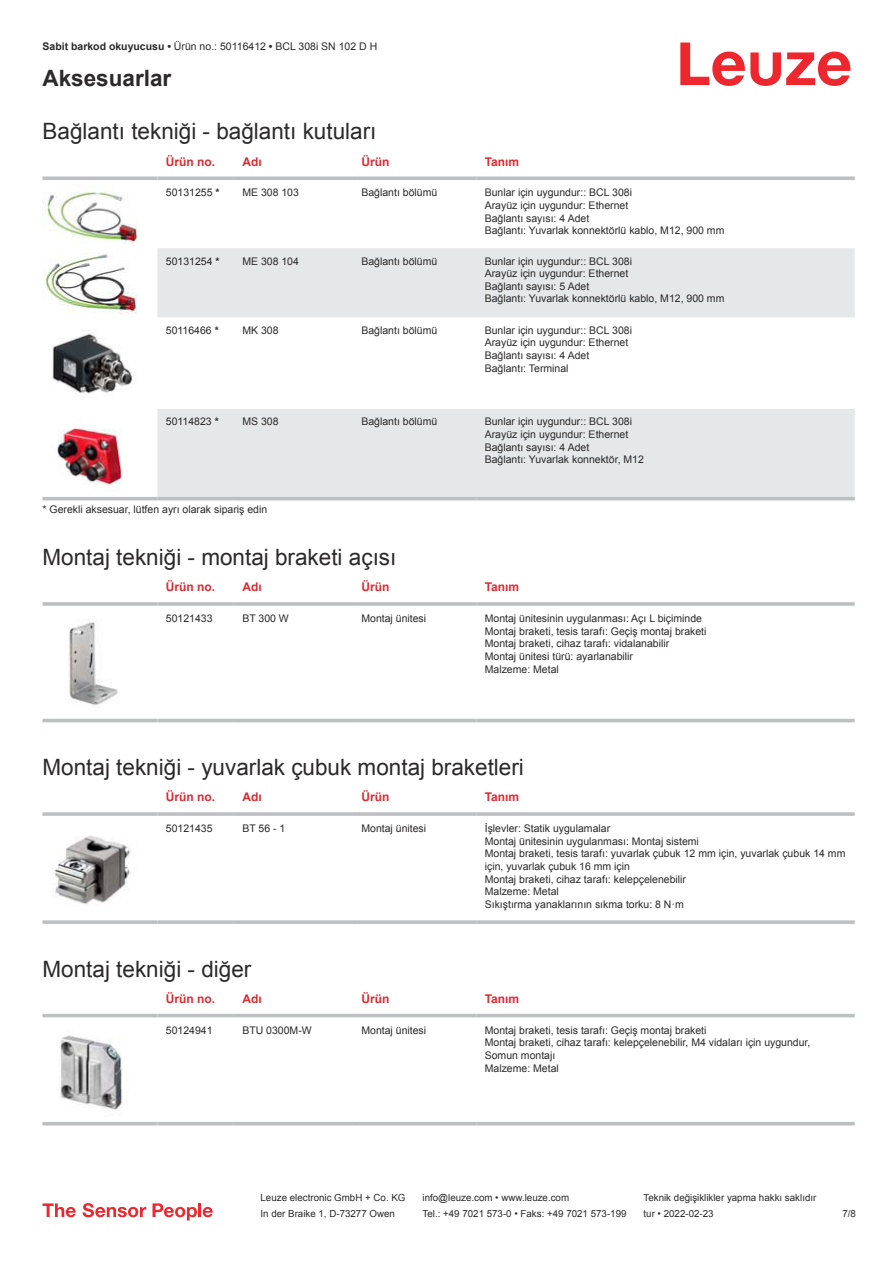
<style>
.page{position:relative;width:893px;height:1263px;background:#fff}
.page>*{position:absolute;margin:0;border:0;box-sizing:border-box;transform-origin:0 0}
.t1{font:22.5px "Arial";color:#2b292a}
.t2{font:700 22.5px "Arial";color:#2b292a}
.t3{font:700 12px "Arial";color:#db2a30}
.t4{font:10.5px/12.6px "Arial";color:#2b292a}
.t5{font:9.75px "Arial";color:#2b292a}
.s1{font-weight:700}
</style>
<div class="page">
<svg style="left:680px;top:43px;width:170px;height:43px"></svg>
<svg style="left:157px;top:248px;width:698px;height:249px;fill:#e6e7e9"></svg>
<svg style="left:43px;top:176px;width:114px;height:4px"></svg>
<svg style="left:157px;top:176px;width:77px;height:4px"></svg>
<svg style="left:234px;top:176px;width:119px;height:4px"></svg>
<svg style="left:353px;top:176px;width:123px;height:4px"></svg>
<svg style="left:476px;top:176px;width:379px;height:4px;background:#c4c6c8"></svg>
<hr style="left:43px;top:497px;width:114px;height:3px;background:#bdbfc1">
<hr style="left:157px;top:497px;width:77px;height:3px;background:#bdbfc1">
<hr style="left:234px;top:497px;width:119px;height:3px;background:#bdbfc1">
<hr style="left:353px;top:497px;width:123px;height:3px;background:#bdbfc1">
<hr style="left:476px;top:497px;width:379px;height:3px;background:#bdbfc1">
<img style="left:43px;top:192px;width:94px;height:52px">
<img style="left:43px;top:252px;width:94px;height:61px">
<img style="left:52px;top:330px;width:83px;height:64px">
<img style="left:57px;top:428px;width:65px;height:64px">
<div style="left:43px;top:718px;width:812px;height:5px;background:#eeefef"></div>
<hr style="left:43px;top:602px;width:114px;height:4px;background:#bdbfc1">
<hr style="left:157px;top:602px;width:77px;height:4px;background:#c8cacb">
<hr style="left:234px;top:602px;width:119px;height:4px;background:#c3c5c6">
<hr style="left:353px;top:602px;width:123px;height:4px;background:#bdbfc1">
<hr style="left:476px;top:602px;width:379px;height:4px;background:#c8cacb">
<hr style="left:43px;top:719px;width:114px;height:3px;background:#bdbfc1">
<hr style="left:157px;top:719px;width:77px;height:3px;background:#bdbfc1">
<hr style="left:234px;top:719px;width:119px;height:3px;background:#bdbfc1">
<hr style="left:353px;top:719px;width:123px;height:3px;background:#bdbfc1">
<hr style="left:476px;top:719px;width:379px;height:3px;background:#bdbfc1">
<img style="left:69px;top:619px;width:49px;height:87px">
<hr style="left:43px;top:812px;width:114px;height:4px;background:#bdbfc1">
<hr style="left:157px;top:812px;width:77px;height:4px;background:#c8cacc">
<hr style="left:234px;top:812px;width:119px;height:4px;background:#c3c5c7">
<hr style="left:353px;top:812px;width:123px;height:4px;background:#bdbfc1">
<hr style="left:476px;top:812px;width:379px;height:4px;background:#c8cacc">
<svg style="left:43px;top:920px;width:114px;height:4px"></svg>
<svg style="left:157px;top:920px;width:77px;height:4px"></svg>
<svg style="left:234px;top:920px;width:119px;height:4px"></svg>
<svg style="left:353px;top:920px;width:123px;height:4px"></svg>
<svg style="left:476px;top:920px;width:379px;height:4px;background:#c3c5c7"></svg>
<img style="left:50px;top:835px;width:81px;height:69px">
<svg style="left:43px;top:1013px;width:812px;height:113px"></svg>
<hr style="left:43px;top:1014px;width:114px;height:3px;background:#bdbfc1">
<hr style="left:157px;top:1014px;width:77px;height:3px;background:#bdbfc1">
<hr style="left:234px;top:1014px;width:119px;height:3px;background:#bdbfc1">
<hr style="left:353px;top:1014px;width:123px;height:3px;background:#bdbfc1">
<hr style="left:476px;top:1014px;width:379px;height:3px;background:#bdbfc1">
<hr style="left:43px;top:1122px;width:114px;height:3px;background:#bdbfc1">
<hr style="left:157px;top:1122px;width:77px;height:3px;background:#bdbfc1">
<hr style="left:234px;top:1122px;width:119px;height:3px;background:#bdbfc1">
<hr style="left:353px;top:1122px;width:123px;height:3px;background:#bdbfc1">
<hr style="left:476px;top:1122px;width:379px;height:3px;background:#bdbfc1">
<img style="left:43px;top:1022px;width:97px;height:97px">
<svg style="left:43px;top:1203px;width:33px;height:14px"></svg>
<svg style="left:83px;top:1203px;width:63px;height:14px"></svg>
<svg style="left:153px;top:1203px;width:44px;height:17px"></svg>
<hr style="left:198px;top:1203px;width:3px;height:14px;background:#ed272d">
<svg style="left:203px;top:1207px;width:10px;height:10px"></svg>
<p class="t4" style="left:43px;top:41px;width:336px"><span class="s1">Sabit barkod okuyucusu •</span> Ürün no.: 50116412 <span class="s1">•</span> BCL 308i SN 102 D H</p>
<h1 class="t2" style="left:43px;top:70px;width:130px">Aksesuarlar</h1>
<h1 class="t1" style="left:43px;top:116px;width:335px">Bağlantı tekniği - bağlantı kutuları</h1>
<p class="t3" style="left:166px;top:153px;width:51px">Ürün no.</p>
<p class="t3" style="left:242px;top:153px;width:21px">Adı</p>
<p class="t3" style="left:361px;top:157px;width:29px">Ürün</p>
<p class="t3" style="left:485px;top:153px;width:36px">Tanım</p>
<p class="t4" style="left:166px;top:187px;width:55px">50131255 <span class="s1">*</span></p>
<p class="t4" style="left:242px;top:187px;width:58px">ME 308 103</p>
<p class="t4" style="left:361px;top:186px;width:77px">Bağlantı bölümü</p>
<p class="t4" style="left:485px;top:186px;width:241px">Bunlar için uygundur:: BCL 308i<br>Arayüz için uygundur: Ethernet<br>Bağlantı sayısı: 4 Adet<br>Bağlantı: Yuvarlak konnektörlü kablo, M12, 900 mm</p>
<p class="t4" style="left:166px;top:256px;width:55px">50131254 <span class="s1">*</span></p>
<p class="t4" style="left:242px;top:256px;width:58px">ME 308 104</p>
<p class="t4" style="left:361px;top:255px;width:77px">Bağlantı bölümü</p>
<p class="t4" style="left:485px;top:255px;width:241px">Bunlar için uygundur:: BCL 308i<br>Arayüz için uygundur: Ethernet<br>Bağlantı sayısı: 5 Adet<br>Bağlantı: Yuvarlak konnektörlü kablo, M12, 900 mm</p>
<p class="t4" style="left:166px;top:325px;width:54px">50116466 <span class="s1">*</span></p>
<p class="t4" style="left:242px;top:325px;width:38px">MK 308</p>
<p class="t4" style="left:361px;top:324px;width:77px">Bağlantı bölümü</p>
<p class="t4" style="left:485px;top:324px;width:149px">Bunlar için uygundur:: BCL 308i<br>Arayüz için uygundur: Ethernet<br>Bağlantı sayısı: 4 Adet<br>Bağlantı: Terminal</p>
<p class="t4" style="left:166px;top:416px;width:54px">50114823 <span class="s1">*</span></p>
<p class="t4" style="left:242px;top:416px;width:38px">MS 308</p>
<p class="t4" style="left:361px;top:415px;width:77px">Bağlantı bölümü</p>
<p class="t4" style="left:485px;top:415px;width:161px">Bunlar için uygundur:: BCL 308i<br>Arayüz için uygundur: Ethernet<br>Bağlantı sayısı: 4 Adet<br>Bağlantı: Yuvarlak konnektör, M12</p>
<p class="t4" style="left:43px;top:503px;width:226px">* Gerekli aksesuar, lütfen ayrı olarak sipariş edin</p>
<h1 class="t1" style="left:43px;top:542px;width:355px">Montaj tekniği - montaj braketi açısı</h1>
<p class="t3" style="left:166px;top:579px;width:51px">Ürün no.</p>
<p class="t3" style="left:242px;top:579px;width:21px">Adı</p>
<p class="t3" style="left:361px;top:583px;width:29px">Ürün</p>
<p class="t3" style="left:485px;top:579px;width:36px">Tanım</p>
<p class="t4" style="left:166px;top:613px;width:48px">50121433</p>
<p class="t4" style="left:242px;top:613px;width:48px">BT 300 W</p>
<p class="t4" style="left:361px;top:612px;width:66px">Montaj ünitesi</p>
<p class="t4" style="left:485px;top:612px;width:223px">Montaj ünitesinin uygulanması: Açı L biçiminde Montaj braketi, tesis tarafı: Geçiş montaj braketi Montaj braketi, cihaz tarafı: vidalanabilir<br>Montaj ünitesi türü: ayarlanabilir<br>Malzeme: Metal</p>
<h1 class="t1" style="left:43px;top:752px;width:483px">Montaj tekniği - yuvarlak çubuk montaj braketleri</h1>
<p class="t3" style="left:166px;top:789px;width:51px">Ürün no.</p>
<p class="t3" style="left:242px;top:789px;width:21px">Adı</p>
<p class="t3" style="left:361px;top:793px;width:29px">Ürün</p>
<p class="t3" style="left:485px;top:789px;width:36px">Tanım</p>
<p class="t4" style="left:166px;top:823px;width:48px">50121435</p>
<p class="t4" style="left:242px;top:823px;width:44px">BT 56 - 1</p>
<p class="t4" style="left:361px;top:822px;width:66px">Montaj ünitesi</p>
<p class="t4" style="left:485px;top:822px;width:362px">İşlevler: Statik uygulamalar<br>Montaj ünitesinin uygulanması: Montaj sistemi<br>Montaj braketi, tesis tarafı: yuvarlak çubuk 12 mm için, yuvarlak çubuk 14 mm için, yuvarlak çubuk 16 mm için<br>Montaj braketi, cihaz tarafı: kelepçelenebilir<br>Malzeme: Metal<br>Sıkıştırma yanaklarının sıkma torku: 8 N·m</p>
<h1 class="t1" style="left:43px;top:953px;width:210px">Montaj tekniği - diğer</h1>
<p class="t3" style="left:166px;top:990px;width:51px">Ürün no.</p>
<p class="t3" style="left:242px;top:990px;width:21px">Adı</p>
<p class="t3" style="left:361px;top:994px;width:29px">Ürün</p>
<p class="t3" style="left:485px;top:990px;width:36px">Tanım</p>
<p class="t4" style="left:166px;top:1024px;width:48px">50124941</p>
<p class="t4" style="left:242px;top:1025px;width:71px">BTU 0300M-W</p>
<p class="t4" style="left:361px;top:1024px;width:66px">Montaj ünitesi</p>
<p class="t4" style="left:485px;top:1024px;width:327px">Montaj braketi, tesis tarafı: Geçiş montaj braketi<br>Montaj braketi, cihaz tarafı: kelepçelenebilir, M4 vidaları için uygundur, Somun montajı<br>Malzeme: Metal</p>
<p class="t5" style="left:261px;top:1191px;width:146px">Leuze electronic GmbH + Co. KG</p>
<p class="t5" style="left:423px;top:1191px;width:148px">info@leuze.com • www.leuze.com</p>
<p class="t5" style="left:644px;top:1191px;width:174px">Teknik değişiklikler yapma hakkı saklıdır</p>
<p class="t5" style="left:261px;top:1207px;width:136px">In der Braike 1, D-73277 Owen</p>
<p class="t5" style="left:423px;top:1207px;width:205px">Tel.: +49 7021 573-0 • Faks: +49 7021 573-199</p>
<p class="t5" style="left:644px;top:1207px;width:72px">tur • 2022-02-23</p>
<p class="t5" style="left:842px;top:1210px;width:15px">7 /8</p>
</div>
